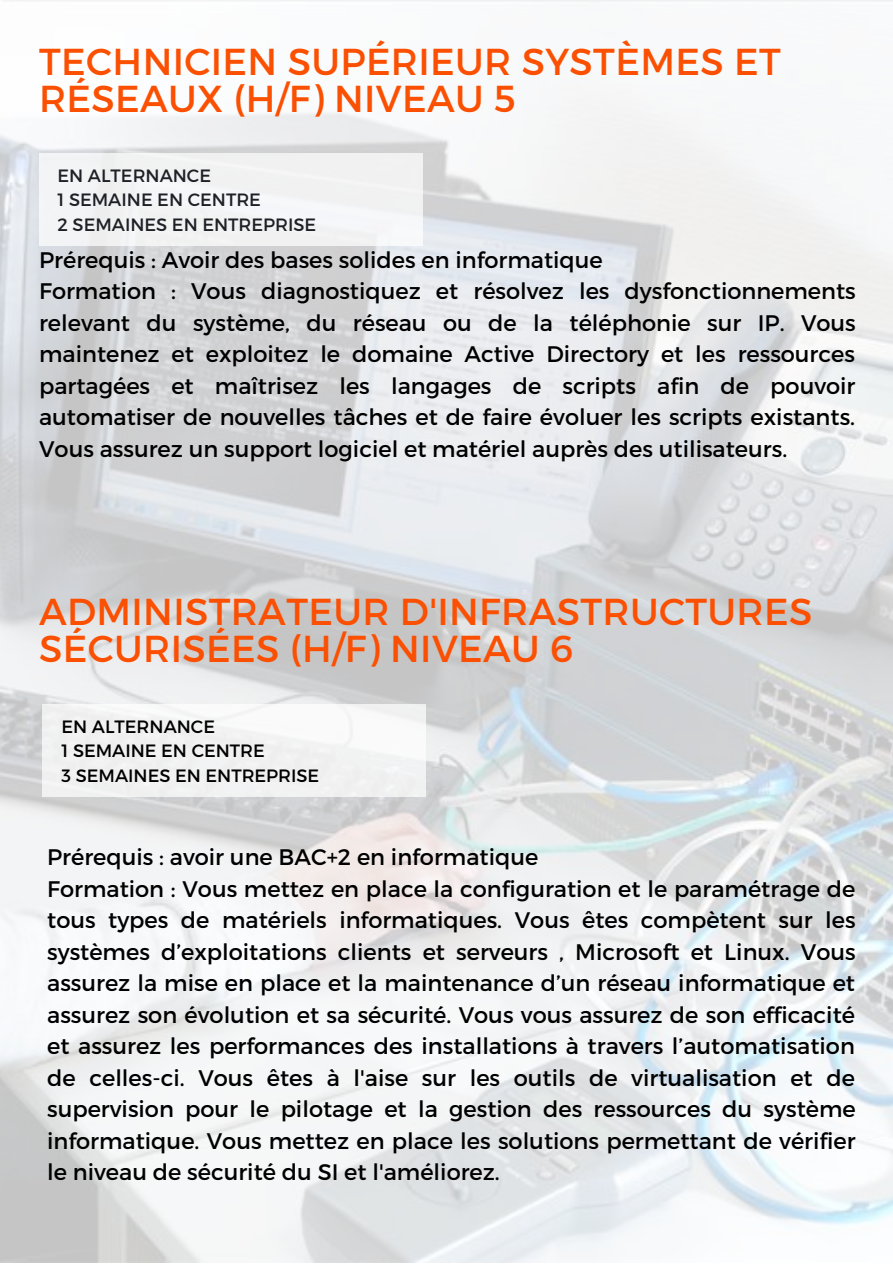
<style>
.page{position:relative;width:893px;height:1264px;background:#fff}
.page>*{position:absolute;margin:0;border:0;box-sizing:border-box;transform-origin:0 0}
.t1{font:37.5px/37px "Montserrat";letter-spacing:.01em;color:#fb4f01}
.t2{font:22.5px/31.5px "Montserrat";color:#000}
.t3{font:17.85px/24.8px "Montserrat";color:#1e2026}
.t4{font:17.85px/24.8px "Montserrat";color:#000}
</style>
<div class="page">
<img style="left:0;top:0;width:892px;height:1262px">
<div style="left:39px;top:153px;width:383px;height:93px;background:#f2f2f3"></div>
<div style="left:43px;top:704px;width:383px;height:92px;background:#f2f2f2"></div>
<h1 class="t1" style="left:39px;top:41px;width:743px">TECHNICIEN SUPÉRIEUR SYSTÈMES ET<br>RÉSEAUX (H/F) NIVEAU 5</h1>
<p class="t3" style="left:57px;top:162px;width:260px">EN ALTERNANCE<br>1 SEMAINE EN CENTRE<br>2 SEMAINES EN ENTREPRISE</p>
<p class="t2" style="left:39px;top:243px;width:818px">Prérequis : Avoir des bases solides en informatique<br>Formation : Vous diagnostiquez et résolvez les dysfonctionnements relevant du système, du réseau ou de la téléphonie sur IP. Vous maintenez et exploitez le domaine Active Directory et les ressources partagées et maîtrisez les langages de scripts afin de pouvoir automatiser de nouvelles tâches et de faire évoluer les scripts existants.<br>Vous assurez un support logiciel et matériel auprès des utilisateurs.</p>
<h1 class="t1" style="left:39px;top:591px;width:774px">ADMINISTRATEUR D'INFRASTRUCTURES<br>SÉCURISÉES (H/F) NIVEAU 6</h1>
<p class="t4" style="left:61px;top:713px;width:259px">EN ALTERNANCE<br>1 SEMAINE EN CENTRE<br>3 SEMAINES EN ENTREPRISE</p>
<p class="t2" style="left:47px;top:840px;width:810px">Prérequis : avoir une BAC+2 en informatique<br>Formation : Vous mettez en place la configuration et le paramétrage de tous types de matériels informatiques. Vous êtes compètent sur les systèmes d’exploitations clients et serveurs , Microsoft et Linux. Vous assurez la mise en place et la maintenance d’un réseau informatique et assurez son évolution et sa sécurité. Vous vous assurez de son efficacité et assurez les performances des installations à travers l’automatisation de celles-ci. Vous êtes à l'aise sur les outils de virtualisation et de supervision pour le pilotage et la gestion des ressources du système informatique. Vous mettez en place les solutions permettant de vérifier le niveau de sécurité du SI et l'améliorez.</p>
</div>
